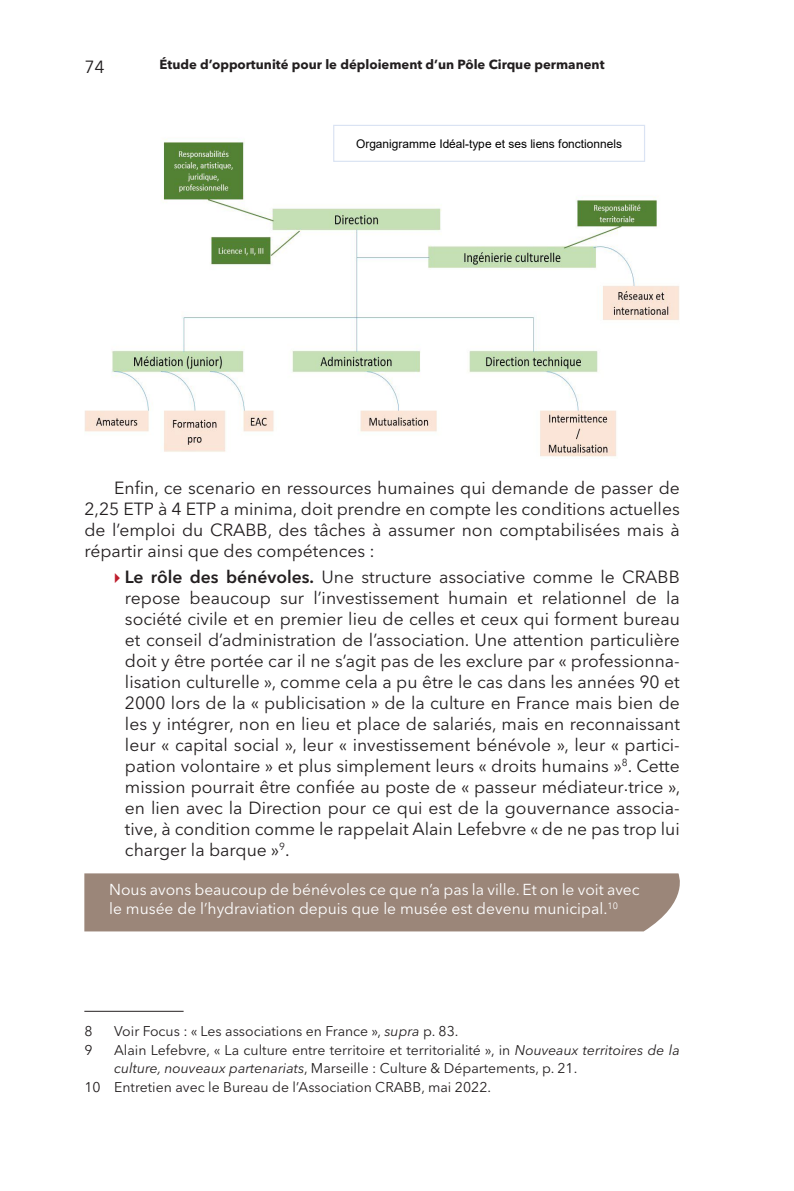
<style>
.page{position:relative;width:794px;height:1191px;background:#fff}
.page>*{position:absolute;margin:0;border:0;box-sizing:border-box;transform-origin:0 0}
.List_Paragraph{font:17.5px/21px "Avenir Next LT Pro";color:#231f20;text-align:justify}
.corps_texte{font:15.75px/19.2px "Avenir Next LT Pro";color:#fff}
.texte_note{font:14px/17.5px "Avenir Next LT Pro";color:#231f20}
.t1{font:700 13.12px "Avenir Next LT Pro";color:#231f20}
.t2{font:11.9px "Arial";color:#000}
.s1{color:#be1d2c}
.s2{font-weight:600}
.s3{font-style:italic}
</style>
<div class="page">
<img style="left:84px;top:139px;width:596px;height:318px">
<div style="left:333px;top:125px;width:312px;height:37px;border:1px solid #dae3f3"></div>
<div style="left:84px;top:873px;width:596px;height:58px;background:#9b8679"></div>
<hr style="left:84px;top:1011px;width:100px;height:1px;background:#231f20">
<p class="List_Paragraph" style="left:84px;top:56px;width:22px">74</p>
<p class="t1" style="left:160px;top:57px;width:446px">Étude d’opportunité pour le déploiement d’un Pôle Cirque permanent</p>
<p class="t2" style="left:356px;top:135px;width:267px">Organigramme Idéal-type et ses liens fonctionnels</p>
<p class="List_Paragraph" style="left:84px;top:477px;width:597px;text-indent:30px">Enfin, ce scenario en ressources humaines qui demande de passer de 2,25 ETP à 4 ETP a minima, doit prendre en compte les conditions actuelles de l’emploi du CRABB, des tâches à assumer non comptabilisées mais à répartir ainsi que des compétences :</p>
<p class="List_Paragraph" style="left:125px;top:566px;width:557px;text-indent:-16px"><span class="s1">✔</span><span class="s2">Le rôle des bénévoles.</span> Une structure associative comme le CRABB repose beaucoup sur l’investissement humain et relationnel de la société civile et en premier lieu de celles et ceux qui forment bureau et conseil d’administration de l’association. Une attention particulière doit y être portée car il ne s’agit pas de les exclure par « professionna&shy;lisation culturelle », comme cela a pu être le cas dans les années 90 et 2000 lors de la « publicisation » de la culture en France mais bien de les y intégrer, non en lieu et place de salariés, mais en reconnaissant leur « capital social », leur « investissement bénévole », leur « partici&shy;pation volontaire » et plus simplement leurs « droits humains »<sup>8</sup>. Cette mission pourrait être confiée au poste de « passeur médiateur.trice », en lien avec la Direction pour ce qui est de la gouvernance associa&shy;tive, à condition comme le rappelait Alain Lefebvre « de ne pas trop lui charger la barque »<sup>9</sup>.</p>
<p class="corps_texte" style="left:109px;top:879px;width:532px">Nous avons beaucoup de bénévoles ce que n’a pas la ville. Et on le voit avec le musée de l’hydraviation depuis que le musée est devenu municipal.<sup>10</sup></p>
<p class="texte_note" style="left:84px;top:1022px;width:10px">8</p>
<p class="texte_note" style="left:114px;top:1022px;width:346px">Voir Focus : « Les associations en France », <span class="s3">supra</span> p. 83.</p>
<p class="texte_note" style="left:84px;top:1041px;width:10px">9</p>
<p class="texte_note" style="left:114px;top:1041px;width:567px">Alain Lefebvre, « La culture entre territoire et territorialité », in <span class="s3">Nouveaux territoires de la culture, nouveaux partenariats</span>, Marseille : Culture &amp; Départements, p. 21.</p>
<p class="texte_note" style="left:84px;top:1078px;width:408px">10 Entretien avec le Bureau de l’Association CRABB, mai 2022.</p>
</div>
